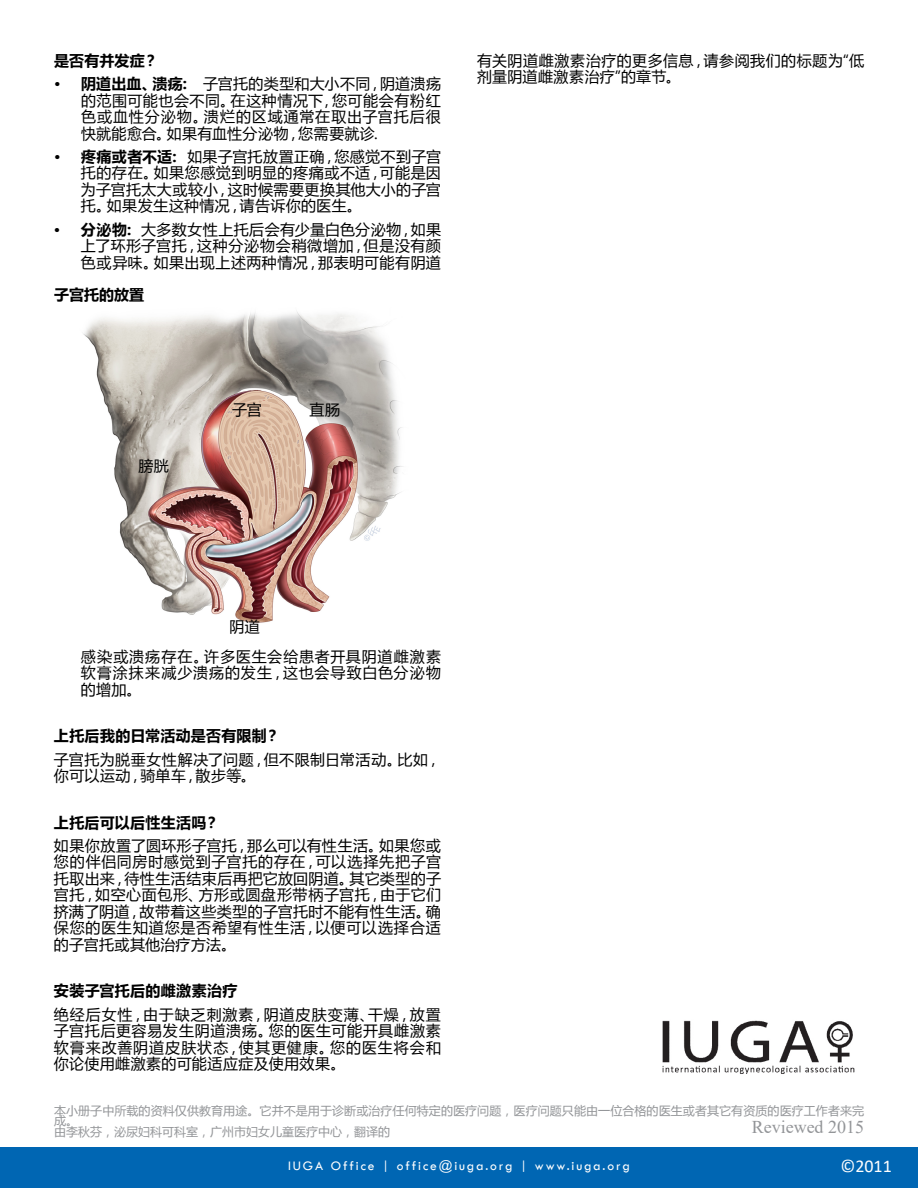
<style>
.page{position:relative;width:918px;height:1188px;background:#fff}
.page>*{position:absolute;margin:0;border:0;box-sizing:border-box;transform-origin:0 0}
.t1{font:18px "Times New Roman";color:#939598}
.t2{font:18px "Calibri";color:#fff}
.t3{font:15px/16.5px "Microsoft Ya Hei UI";letter-spacing:.035em;color:#000;text-align:justify}
.t4{font:700 15px "Microsoft Ya Hei UI";letter-spacing:.015em;color:#000}
.t5{font:13.5px "Tw Cen";letter-spacing:.14em;color:#fff}
.t6{font:12px/10.5px "Microsoft Ya Hei UI";letter-spacing:.01em;color:#939598}
.s1{font-weight:700}
</style>
<div class="page">
<div style="left:0;top:1147px;width:918px;height:41px;background:#0066b3"></div>
<img style="left:83px;top:312px;width:320px;height:311px">
<img style="left:662px;top:1020px;width:193px;height:54px">
<p class="t4" style="left:54px;top:50px;width:106px">是否有并发症？</p>
<p class="t3" style="left:81px;top:75px;width:362px;text-indent:-27px"><span class="s1">• 阴道出血、溃疡:</span> 子宫托的类型和大小不同，阴道溃疡的范围可能也会不同。在这种情况下，您可能会有粉红色或血性分泌物。溃烂的区域通常在取出子宫托后很快就能愈合。如果有血性分泌物，您需要就诊.</p>
<p class="t3" style="left:81px;top:148px;width:362px;text-indent:-27px"><span class="s1">• 疼痛或者不适:</span> 如果子宫托放置正确，您感觉不到子宫托的存在。如果您感觉到明显的疼痛或不适，可能是因为子宫托太大或较小，这时候需要更换其他大小的子宫托。如果发生这种情况，请告诉你的医生。</p>
<p class="t3" style="left:81px;top:221px;width:362px;text-indent:-27px"><span class="s1">• 分泌物:</span> 大多数女性上托后会有少量白色分泌物，如果上了环形子宫托，这种分泌物会稍微增加，但是没有颜色或异味。如果出现上述两种情况，那表明可能有阴道</p>
<p class="t4" style="left:54px;top:284px;width:91px">子宫托的放置</p>
<p class="t3" style="left:477px;top:52px;width:389px">有关阴道雌激素治疗的更多信息，请参阅我们的标题为“低剂量阴道雌激素治疗”的章节。</p>
<p class="t3" style="left:139px;top:457px;width:32px">膀胱</p>
<p class="t3" style="left:232px;top:401px;width:31px">子宫</p>
<p class="t3" style="left:310px;top:401px;width:32px">直肠</p>
<p class="t3" style="left:229px;top:618px;width:32px">阴道</p>
<p class="t3" style="left:81px;top:648px;width:362px">感染或溃疡存在。许多医生会给患者开具阴道雌激素软膏涂抹来减少溃疡的发生，这也会导致白色分泌物的增加。</p>
<p class="t4" style="left:54px;top:725px;width:227px">上托后我的日常活动是否有限制？</p>
<p class="t3" style="left:54px;top:750px;width:389px">子宫托为脱垂女性解决了问题，但不限制日常活动。比如，你可以运动，骑单车，散步等。</p>
<p class="t4" style="left:54px;top:812px;width:167px">上托后可以后性生活吗？</p>
<p class="t3" style="left:54px;top:837px;width:389px">如果你放置了圆环形子宫托，那么可以有性生活。如果您或您的伴侣同房时感觉到子宫托的存在，可以选择先把子宫托取出来，待性生活结束后再把它放回阴道。其它类型的子宫托，如空心面包形、方形或圆盘形带柄子宫托，由于它们挤满了阴道，故带着这些类型的子宫托时不能有性生活。确保您的医生知道您是否希望有性生活，以便可以选择合适的子宫托或其他治疗方法。</p>
<p class="t4" style="left:54px;top:980px;width:185px">安装子宫托后的雌激素治疗</p>
<p class="t3" style="left:54px;top:1005px;width:389px">绝经后女性，由于缺乏刺激素，阴道皮肤变薄、干燥，放置子宫托后更容易发生阴道溃疡。您的医生可能开具雌激素软膏来改善阴道皮肤状态，使其更健康。您的医生将会和你论使用雌激素的可能适应症及使用效果。</p>
<p class="t6" style="left:54px;top:1105px;width:812px">本小册子中所载的资料仅供教育用途。它并不是用于诊断或治疗任何特定的医疗问题，医疗问题只能由一位合格的医生或者其它有资质的医疗工作者来完成。<br>由李秋芬，泌尿妇科可科室，广州市妇女儿童医疗中心，翻译的</p>
<p class="t1" style="left:752px;top:1114px;width:114px">Reviewed 2015</p>
<p class="t5" style="left:288px;top:1158px;width:343px">IUGA Office | office@iuga.org | www.iuga.org</p>
<p class="t2" style="left:840px;top:1154px;width:53px">©2011</p>
</div>
